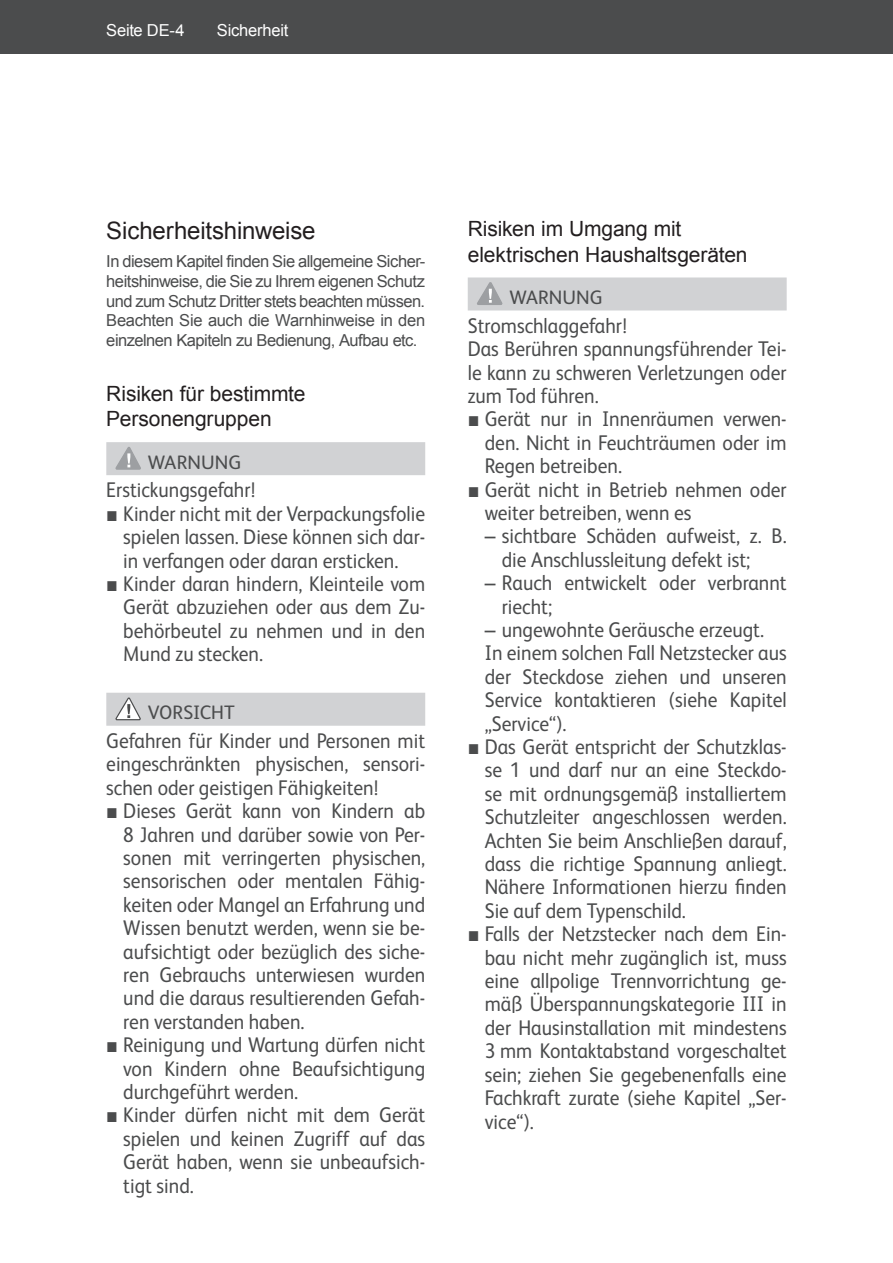
<style>
.page{position:relative;width:893px;height:1263px;background:#fff}
.page>*{position:absolute;margin:0;border:0;box-sizing:border-box;transform-origin:0 0}
.O-Überschrift_2{font:24px "Arial";letter-spacing:-.005em;color:#231f20}
.O-SI-Text_eingerückt{font:21.3px/23.4px "FS Albert";color:#4b4c4d;text-align:justify;scale:.92 1}
.O-SI-Text_13pt{font:21.3px/23.4px "FS Albert";color:#4b4c4d;text-align:justify;scale:.92 1}
.O-Überschrift_3{font:21px/25.2px "Arial";letter-spacing:-.005em;color:#231f20}
.O-SI-Signalwort_13pt{font:19.5px "FS Albert";letter-spacing:.005em;color:#4b4c4d}
.O-Fließtext{font:16.5px/19.8px "Arial";letter-spacing:-.03em;color:#4b4c4d;text-align:justify}
.t1{font:16.5px "Arial";letter-spacing:-.015em;color:#fff}
.s1{font-family:"Arial"}
</style>
<div class="page">
<div style="left:0;top:0;width:893px;height:54px;background:#4b4c4d"></div>
<div style="left:106px;top:442px;width:319px;height:33px;background:#d1d2d4"></div>
<div style="left:106px;top:693px;width:319px;height:33px;background:#d1d2d4"></div>
<svg style="left:116px;top:447px;width:25px;height:23px"></svg>
<svg style="left:116px;top:697px;width:25px;height:24px"></svg>
<div style="left:468px;top:277px;width:319px;height:33px;background:#d1d2d4"></div>
<svg style="left:477px;top:282px;width:26px;height:23px"></svg>
<p class="t1" style="left:106px;top:20px;width:80px">Seite DE-4</p>
<p class="t1" style="left:217px;top:20px;width:73px">Sicherheit</p>
<p class="O-Überschrift_2" style="left:106px;top:214px;width:211px">Sicherheitshinweise</p>
<p class="O-Fließtext" style="left:106px;top:251px;width:320px">In diesem Kapitel finden Sie allgemeine Sicher&shy;heitshinweise, die Sie zu Ihrem eigenen Schutz und zum Schutz Dritter stets beachten müssen.<br>Beachten Sie auch die Warnhinweise in den einzelnen Kapiteln zu Bedienung, Aufbau etc.</p>
<p class="O-Überschrift_3" style="left:106px;top:381px;width:201px">Risiken für bestimmte<br>Personengruppen</p>
<p class="O-SI-Signalwort_13pt" style="left:148px;top:449px;width:95px">WARNUNG</p>
<p class="O-SI-Text_13pt" style="left:106px;top:477px;width:164px">Erstickungsgefahr!</p>
<p class="O-SI-Text_eingerückt" style="left:123px;top:501px;width:330px;text-indent:-17px"><span class="s1">■</span> Kinder nicht mit der Verpackungsfolie spielen lassen. Diese können sich dar&shy;in verfangen oder daran ersticken.</p>
<p class="O-SI-Text_eingerückt" style="left:123px;top:571px;width:330px;text-indent:-17px"><span class="s1">■</span> Kinder daran hindern, Kleinteile vom Gerät abzuziehen oder aus dem Zu&shy;behörbeutel zu nehmen und in den Mund zu stecken.</p>
<p class="O-SI-Signalwort_13pt" style="left:148px;top:699px;width:89px">VORSICHT</p>
<p class="O-SI-Text_13pt" style="left:106px;top:728px;width:348px">Gefahren für Kinder und Personen mit eingeschränkten physischen, sensori&shy;schen oder geistigen Fähigkeiten!</p>
<p class="O-SI-Text_eingerückt" style="left:123px;top:798px;width:330px;text-indent:-17px"><span class="s1">■</span> Dieses Gerät kann von Kindern ab 8 Jahren und darüber sowie von Per&shy;sonen mit verringerten physischen, sensorischen oder mentalen Fähig&shy;keiten oder Mangel an Erfahrung und Wissen benutzt werden, wenn sie be&shy;aufsichtigt oder bezüglich des siche&shy;ren Gebrauchs unterwiesen wurden und die daraus resultierenden Gefah&shy;ren verstanden haben.</p>
<p class="O-SI-Text_eingerückt" style="left:123px;top:1032px;width:330px;text-indent:-17px"><span class="s1">■</span> Reinigung und Wartung dürfen nicht von Kindern ohne Beaufsichtigung durchgeführt werden.</p>
<p class="O-SI-Text_eingerückt" style="left:123px;top:1102px;width:330px;text-indent:-17px"><span class="s1">■</span> Kinder dürfen nicht mit dem Gerät spielen und keinen Zugriff auf das Gerät haben, wenn sie unbeaufsich&shy;tigt sind.</p>
<p class="O-Überschrift_3" style="left:468px;top:217px;width:281px">Risiken im Umgang mit elektrischen Haushaltsgeräten</p>
<p class="O-SI-Signalwort_13pt" style="left:509px;top:284px;width:95px">WARNUNG</p>
<p class="O-SI-Text_13pt" style="left:468px;top:313px;width:174px">Stromschlaggefahr!</p>
<p class="O-SI-Text_13pt" style="left:468px;top:336px;width:348px">Das Berühren spannungsführender Tei&shy;le kann zu schweren Verletzungen oder zum Tod führen.</p>
<p class="O-SI-Text_eingerückt" style="left:485px;top:406px;width:330px;text-indent:-17px"><span class="s1">■</span> Gerät nur in Innenräumen verwen&shy;den. Nicht in Feuchträumen oder im Regen betreiben.</p>
<p class="O-SI-Text_eingerückt" style="left:485px;top:476px;width:330px;text-indent:-17px"><span class="s1">■</span> Gerät nicht in Betrieb nehmen oder weiter betreiben, wenn es</p>
<p class="O-SI-Text_eingerückt" style="left:502px;top:523px;width:311px;text-indent:-17px"><span class="s1">–</span> sichtbare Schäden aufweist, z. B. die Anschlussleitung defekt ist;</p>
<p class="O-SI-Text_eingerückt" style="left:502px;top:570px;width:311px;text-indent:-17px"><span class="s1">–</span> Rauch entwickelt oder verbrannt riecht;</p>
<p class="O-SI-Text_eingerückt" style="left:485px;top:617px;width:305px"><span class="s1">–</span> ungewohnte Geräusche erzeugt.</p>
<p class="O-SI-Text_eingerückt" style="left:485px;top:640px;width:330px">In einem solchen Fall Netzstecker aus der Steckdose ziehen und unseren Service kontaktieren (siehe Kapitel „Service“).</p>
<p class="O-SI-Text_eingerückt" style="left:485px;top:734px;width:330px;text-indent:-17px"><span class="s1">■</span> Das Gerät entspricht der Schutzklas&shy;se 1 und darf nur an eine Steckdo&shy;se mit ordnungsgemäß installiertem Schutzleiter angeschlossen werden.<br>Achten Sie beim Anschließen darauf, dass die richtige Spannung anliegt.<br>Nähere Informationen hierzu finden Sie auf dem Typenschild.</p>
<p class="O-SI-Text_eingerückt" style="left:485px;top:921px;width:330px;text-indent:-17px"><span class="s1">■</span> Falls der Netzstecker nach dem Ein&shy;bau nicht mehr zugänglich ist, muss eine allpolige Trennvorrichtung ge&shy;mäß Überspannungskategorie III in der Hausinstallation mit mindestens 3 mm Kontaktabstand vorgeschaltet sein; ziehen Sie gegebenenfalls eine Fachkraft zurate (siehe Kapitel „Ser&shy;vice“).</p>
</div>
